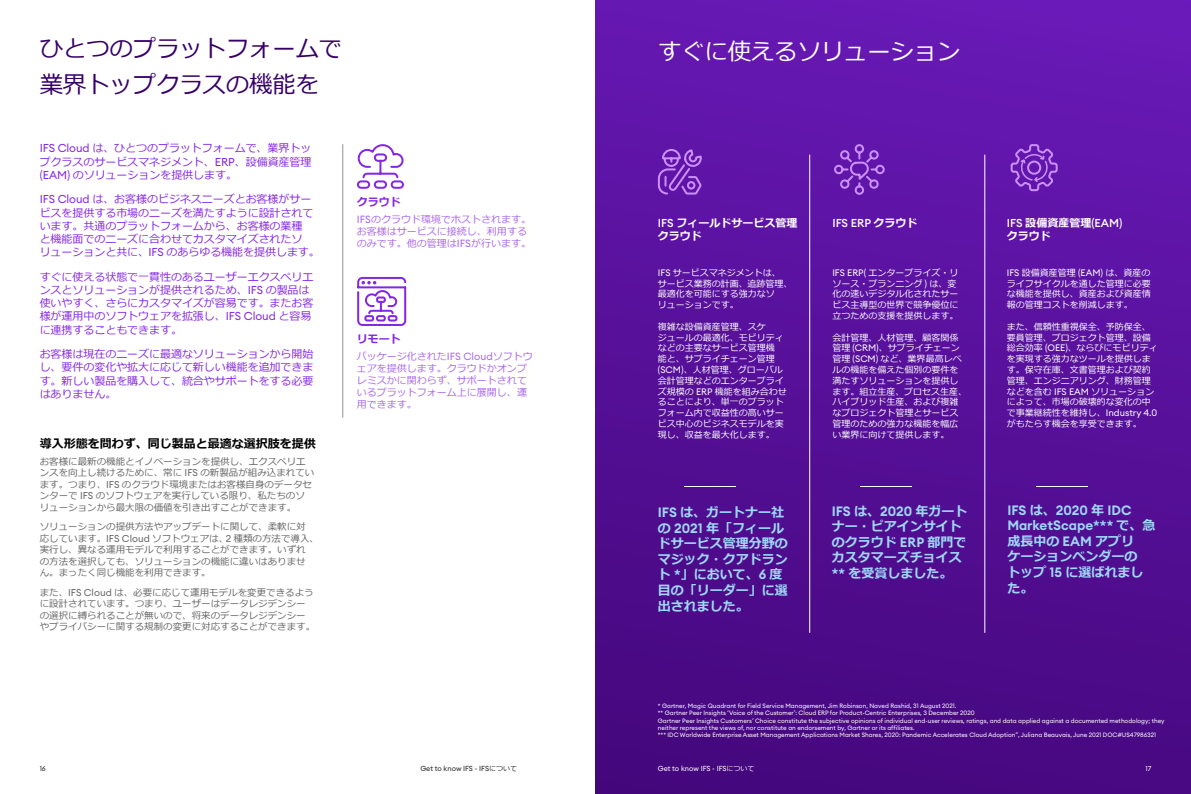
<style>
.page{position:relative;width:1191px;height:794px;background:#fff}
.page>*{position:absolute;margin:0;border:0;box-sizing:border-box;transform-origin:0 0}
.t1{font:23.5px/35.2px "Meiryo";letter-spacing:-.01em;color:#360066}
.t2{font:23.5px "Meiryo";letter-spacing:-.01em;color:#fff}
.t3{font:600 13.4px/15.6px "Euclid Circular A";color:#9dd8f8}
.t4{font:700 13px/15.6px "Meiryo";color:#9dd8f8}
.t5{font:700 12px "Meiryo";color:#000}
.t6{font:500 11.3px "Euclid Circular A";color:#fff}
.t7{font:11px/13.2px "Meiryo";letter-spacing:-.005em;color:#8526e3;text-align:justify}
.t8{font:700 11px/13px "Meiryo";color:#fff}
.t9{font:700 11px "Meiryo";color:#8526e3}
.t10{font:10px/12px "Meiryo";color:#a967eb}
.t11{font:9.5px/11.4px "Meiryo";color:#656565}
.t12{font:9px/10.8px "Meiryo";color:#fff}
.t13{font:7.2px "Euclid Circular A";color:#242424}
.t14{font:7.2px "Euclid Circular A";color:#fff}
.t15{font:7px "Euclid Circular A";color:#242424}
.t16{font:7px "Euclid Circular A";color:#fff}
.t17{font:6.2px/7.2px "Euclid Circular A";color:#fff}
.s1{font-family:"Euclid Circular A";font-size:11.3px}
.s2{font-family:"Euclid Circular A";font-size:9.8px}
.s3{font-family:"Euclid Circular A";font-size:10.3px}
.s4{font-family:"Euclid Circular A";font-weight:500;font-size:11.3px}
.s5{font-family:"Euclid Circular A";font-size:9.3px}
.s6{font-family:"Meiryo";font-weight:700;font-size:11px}
.s7{font-family:"Euclid Circular A";font-weight:600;font-size:13.4px}
.s8{font-family:"Meiryo";font-weight:700;font-size:13px}
.s9{font-family:"Meiryo";font-size:6px}
.s10{font-family:"Meiryo";font-size:7px}
</style>
<div class="page">
<div style="left:595px;top:0;width:596px;height:794px;background:linear-gradient(to bottom,#6819b6,#45077d)"></div>
<hr style="left:342px;top:144px;width:1px;height:273px;background:#919191">
<hr style="left:809px;top:155px;width:1px;height:478px;background:#fff">
<hr style="left:984px;top:155px;width:1px;height:478px;background:#fff">
<hr style="left:684px;top:486px;width:51px;height:1px;background:#fff">
<hr style="left:860px;top:486px;width:51px;height:1px;background:#fff">
<hr style="left:1036px;top:486px;width:51px;height:1px;background:#fff">
<svg style="left:657px;top:148px;width:46px;height:48px;background:#7c36be"></svg>
<svg style="left:357px;top:276px;width:50px;height:50px"></svg>
<svg style="left:357px;top:144px;width:47px;height:45px"></svg>
<svg style="left:833px;top:143px;width:52px;height:53px;background:#762eba"></svg>
<svg style="left:1009px;top:143px;width:49px;height:49px;background:#7a32bf"></svg>
<h1 class="t1" style="left:40px;top:32px;width:304px">ひとつのプラットフォームで業界トップクラスの機能を</h1>
<p class="t7" style="left:40px;top:142px;width:273px"><span class="s1">IFS Cloud</span> は、ひとつのプラットフォームで、業界トップクラスのサービスマネジメント、<span class="s1">ERP</span>、設備資産管理<span class="s1">(EAM)</span> のソリューションを提供します。</p>
<p class="t7" style="left:40px;top:193px;width:282px;text-align:left"><span class="s1">IFS Cloud</span> は、お客様のビジネスニーズとお客様がサービスを提供する市場のニーズを満たすように設計されています。共通のプラットフォームから、お客様の業種<br>と機能面でのニーズに合わせてカスタマイズされたソ<br>リューションと共に、<span class="s1">IFS</span> のあらゆる機能を提供します。</p>
<p class="t7" style="left:40px;top:271px;width:275px;text-align:left">すぐに使える状態で一貫性のあるユーザーエクスペリエンスとソリューションが提供されるため、<span class="s1">IFS</span> の製品は使いやすく、さらにカスタマイズが容易です。またお客様が運用中のソフトウェアを拡張し、<span class="s1">IFS Cloud</span> と容易に連携することもできます。</p>
<p class="t7" style="left:40px;top:348px;width:275px">お客様は現在のニーズに最適なソリューションから開始し、要件の変化や拡大に応じて新しい機能を追加できます。新しい製品を購入して、統合やサポートをする必要はありません。</p>
<h3 class="t5" style="left:40px;top:435px;width:277px">導入形態を問わず、同じ製品と最適な選択肢を提供</h3>
<p class="t11" style="left:40px;top:456px;width:276px">お客様に最新の機能とイノベーションを提供し、エクスペリエンスを向上し続けるために、常に <span class="s2">IFS</span> の新製品が組み込まれています。つまり、<span class="s2">IFS</span> のクラウド環境またはお客様自身のデータセンターで <span class="s2">IFS</span> のソフトウェアを実行している限り、私たちのソリューションから最大限の価値を引き出すことができます。</p>
<p class="t11" style="left:40px;top:522px;width:281px">ソリューションの提供方法やアップデートに関して、柔軟に対<br>応しています。<span class="s2">IFS Cloud</span> ソフトウェアは、<span class="s2">2</span> 種類の方法で導入、実行し、異なる運用モデルで利用することができます。いずれ<br>の方法を選択しても、ソリューションの機能に違いはありませ<br>ん。まったく同じ機能を利用できます。</p>
<p class="t11" style="left:40px;top:587px;width:277px">また、<span class="s2">IFS Cloud</span> は、必要に応じて運用モデルを変更できるように設計されています。つまり、ユーザーはデータレジデンシーの選択に縛られることが無いので、将来のデータレジデンシーやプライバシーに関する規制の変更に対応することができます。</p>
<p class="t9" style="left:357px;top:194px;width:45px">クラウド</p>
<p class="t10" style="left:357px;top:214px;width:176px"><span class="s3">IFS</span>のクラウド環境でホストされます。お客様はサービスに接続し、利用するのみです。他の管理は<span class="s3">IFS</span>が行います。</p>
<p class="t9" style="left:357px;top:331px;width:45px">リモート</p>
<p class="t10" style="left:357px;top:351px;width:177px">パッケージ化された<span class="s3">IFS Cloud</span>ソフトウェアを提供します。クラウドかオンプレミスかに関わらず、サポートされているプラットフォーム上に展開し、運用できます。</p>
<h1 class="t2" style="left:658px;top:35px;width:304px">すぐに使えるソリューション</h1>
<p class="t8" style="left:658px;top:217px;width:141px"><span class="s4">IFS</span> フィールドサービス管理クラウド</p>
<p class="t12" style="left:658px;top:268px;width:136px"><span class="s5">IFS</span> サービスマネジメントは、<br>サービス業務の計画、追跡管理、最適化を可能にする強力なソ<br>リューションです。</p>
<p class="t12" style="left:658px;top:322px;width:130px">複雑な設備資産管理、スケ<br>ジュールの最適化、モビリティなどの主要なサービス管理機<br>能と、サプライチェーン管理<span class="s5">(SCM)</span>、人材管理、グローバル会計管理などのエンタープライズ規模の <span class="s5">ERP</span> 機能を組み合わせることにより、単一のプラットフォーム内で収益性の高いサービス中心のビジネスモデルを実現し、収益を最大化します。</p>
<p class="t6" style="left:832px;top:215px;width:87px">IFS ERP <span class="s6">クラウド</span></p>
<p class="t12" style="left:832px;top:268px;width:128px"><span class="s5">IFS ERP(</span> エンタープライズ・リソース・プランニング <span class="s5">)</span> は、変化の速いデジタル化されたサービス主導型の世界で競争優位に立つための支援を提供します。</p>
<p class="t12" style="left:832px;top:332px;width:136px">会計管理、人材管理、顧客関係管理 <span class="s5">(CRM)</span>、サプライチェーン管理 <span class="s5">(SCM)</span> など、業界最高レベルの機能を備えた個別の要件を満たすソリューションを提供します。組立生産、プロセス生産、ハイブリッド生産、および複雑なプロジェクト管理とサービス管理のための強力な機能を幅広い業界に向けて提供します。</p>
<h3 class="t4" style="left:658px;top:505px;width:132px"><span class="s7">IFS</span> は、ガートナー社の <span class="s7">2021</span> 年「フィールドサービス管理分野のマジック・クアドラント <span class="s7">*</span>」において、<span class="s7">6</span> 度目の「リーダー」に選出されました。</h3>
<h2 class="t3" style="left:831px;top:503px;width:137px">IFS <span class="s8">は、</span>2020 <span class="s8">年ガート</span></h2>
<h3 class="t4" style="left:831px;top:519px;width:136px">ナー・ピアインサイトのクラウド <span class="s7">ERP</span> 部門でカスタマーズチョイス<span class="s7">**</span> を受賞しました。</h3>
<p class="t6" style="left:1006px;top:215px;width:117px">IFS <span class="s6">設備資産管理</span>(EAM)</p>
<p class="t8" style="left:1006px;top:230px;width:45px">クラウド</p>
<p class="t12" style="left:1006px;top:268px;width:146px;text-align:justify"><span class="s5">IFS</span> 設備資産管理 <span class="s5">(EAM)</span> は、資産のライフサイクルを通した管理に必要な機能を提供し、資産および資産情報の管理コストを削減します。</p>
<p class="t12" style="left:1006px;top:322px;width:152px">また、信頼性重視保全、予防保全、要員管理、プロジェクト管理、設備総合効率 <span class="s5">(OEE)</span>、ならびにモビリティを実現する強力なツールを提供します。保守在庫、文書管理および契約管理、エンジニアリング、財務管理などを含む <span class="s5">IFS EAM</span> ソリューションによって、市場の破壊的な変化の中で事業継続性を維持し、<span class="s5">Industry 4.0</span>がもたらす機会を享受できます。</p>
<h2 class="t3" style="left:1007px;top:502px;width:150px">IFS <span class="s8">は、</span>2020 <span class="s8">年</span> IDC<br>MarketScape*** <span class="s8">で、急</span></h2>
<h3 class="t4" style="left:1007px;top:534px;width:138px">成長中の <span class="s7">EAM</span> アプリケーションベンダーのトップ <span class="s7">15</span> に選ばれました。</h3>
<p class="t17" style="left:658px;top:702px;width:508px">* Gartner, Magic Quadrant for Field Service Management, Jim Robinson, Naved Rashid, 31 August 2021.<br>** Gartner Peer Insights <span class="s9">ʻ</span>Voice of the Customer<span class="s9">ʼ</span>: Cloud ERP for Product-Centric Enterprises, 3 December 2020<br>Gartner Peer Insights Customers<span class="s9">ʼ</span> Choice constitute the subjective opinions of individual end-user reviews, ratings, and data applied against a documented methodology; they neither represent the views of, nor constitute an endorsement by, Gartner or its affiliates.<br>*** IDC Worldwide Enterprise Asset Management Applications Market Shares, 2020: Pandemic Accelerates Cloud Adoption<span class="s9">”</span>, Juliana Beauvais, June 2021 DOC#US47986321</p>
<p class="t15" style="left:40px;top:764px;width:8px">16</p>
<p class="t13" style="left:420px;top:763px;width:98px">Get to know IFS - IFS<span class="s10">について</span></p>
<p class="t14" style="left:658px;top:763px;width:98px">Get to know IFS - IFS<span class="s10">について</span></p>
<p class="t16" style="left:1145px;top:764px;width:7px">17</p>
</div>
